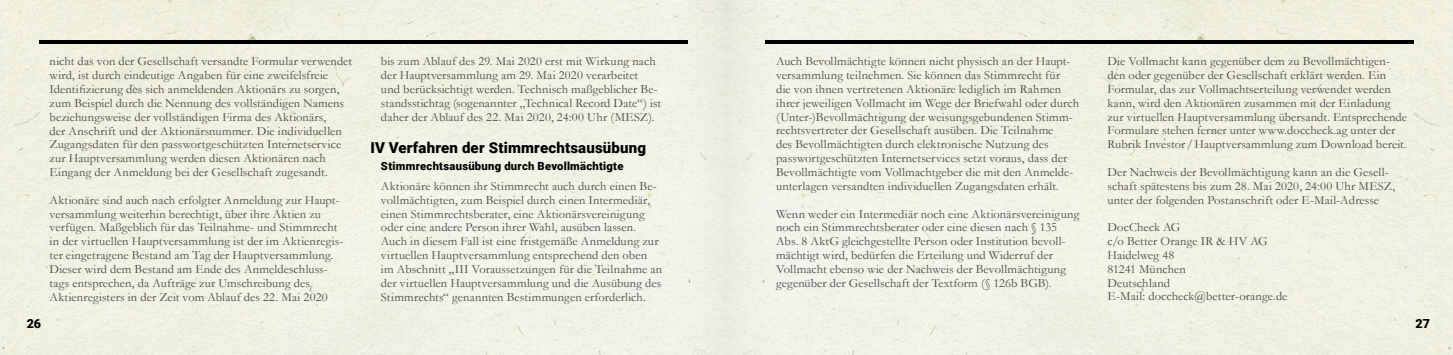
<style>
.page{position:relative;width:1453px;height:355px;background:#fff}
.page>*{position:absolute;margin:0;border:0;box-sizing:border-box;transform-origin:0 0}
.t1{font:900 15px "Roboto";letter-spacing:.015em;color:#000}
.t2{font:12.5px/13.8px "Garamond";letter-spacing:.01em;color:#494948}
.t3{font:900 12.5px "Roboto";color:#000}
.t4{font:900 11.25px "Roboto";letter-spacing:.025em;color:#000}
</style>
<div class="page">
<div style="left:0;top:0;width:1453px;height:354px;background:#f0f1e3"></div>
<hr style="left:39px;top:40px;width:648px;height:4px;background:#000">
<hr style="left:765px;top:40px;width:649px;height:3px;background:#000">
<p class="t2" style="left:50px;top:54px;width:304px">nicht das von der Gesellschaft versandte Formular verwendet wird, ist durch eindeutige Angaben für eine zweifelsfreie Identifizierung des sich anmeldenden Aktionärs zu sorgen, zum Beispiel durch die Nennung des vollständigen Namens beziehungsweise der vollständigen Firma des Aktionärs,<br>der Anschrift und der Aktionärsnummer. Die individuellen Zugangsdaten für den passwortgeschützten Internetservice zur Hauptversammlung werden diesen Aktionären nach Eingang der Anmeldung bei der Gesellschaft zugesandt.</p>
<p class="t2" style="left:50px;top:192px;width:295px">Aktionäre sind auch nach erfolgter Anmeldung zur Haupt&shy;versammlung weiterhin berechtigt, über ihre Aktien zu verfügen. Maßgeblich für das Teilnahme- und Stimmrecht in der virtuellen Hauptversammlung ist der im Aktienregis&shy;ter eingetragene Bestand am Tag der Hauptversammlung.<br>Dieser wird dem Bestand am Ende des Anmeldeschluss&shy;tags entsprechen, da Aufträge zur Umschreibung des Aktienregisters in der Zeit vom Ablauf des 22. Mai 2020</p>
<p class="t2" style="left:381px;top:54px;width:282px">bis zum Ablauf des 29. Mai 2020 erst mit Wirkung nach der Hauptversammlung am 29. Mai 2020 verarbeitet<br>und berücksichtigt werden. Technisch maßgeblicher Be&shy;standsstichtag (sogenannter „Technical Record Date“) ist daher der Ablauf des 22. Mai 2020, 24:00 Uhr (MESZ).</p>
<p class="t1" style="left:370px;top:137px;width:277px">IV Verfahren der Stimmrechtsausübung</p>
<p class="t4" style="left:381px;top:157px;width:244px">Stimmrechtsausübung durch Bevollmächtigte</p>
<p class="t2" style="left:381px;top:179px;width:283px">Aktionäre können ihr Stimmrecht auch durch einen Be&shy;vollmächtigten, zum Beispiel durch einen Intermediär, einen Stimmrechtsberater, eine Aktionärsvereinigung oder eine andere Person ihrer Wahl, ausüben lassen.<br>Auch in diesem Fall ist eine fristgemäße Anmeldung zur virtuellen Hauptversammlung entsprechend den oben im Abschnitt „III Voraussetzungen für die Teilnahme an der virtuellen Hauptversammlung und die Ausübung des Stimmrechts“ genannten Bestimmungen erforderlich.</p>
<p class="t2" style="left:776px;top:54px;width:304px">Auch Bevollmächtigte können nicht physisch an der Haupt&shy;versammlung teilnehmen. Sie können das Stimmrecht für<br>die von ihnen vertretenen Aktionäre lediglich im Rahmen ihrer jeweiligen Vollmacht im Wege der Briefwahl oder durch (Unter-)Bevollmächtigung der weisungsgebundenen Stimm&shy;rechtsvertreter der Gesellschaft ausüben. Die Teilnahme<br>des Bevollmächtigten durch elektronische Nutzung des passwortgeschützten Internetservices setzt voraus, dass der Bevollmächtigte vom Vollmachtgeber die mit den Anmelde&shy;unterlagen versandten individuellen Zugangsdaten erhält.</p>
<p class="t2" style="left:776px;top:206px;width:305px">Wenn weder ein Intermediär noch eine Aktionärsvereinigung noch ein Stimmrechtsberater oder eine diesen nach § 135<br>Abs. 8 AktG gleichgestellte Person oder Institution bevoll&shy;mächtigt wird, bedürfen die Erteilung und Widerruf der Vollmacht ebenso wie der Nachweis der Bevollmächtigung gegenüber der Gesellschaft der Textform (§ 126b BGB).</p>
<p class="t2" style="left:1107px;top:54px;width:301px">Die Vollmacht kann gegenüber dem zu Bevollmächtigen&shy;den oder gegenüber der Gesellschaft erklärt werden. Ein Formular, das zur Vollmachtserteilung verwendet werden kann, wird den Aktionären zusammen mit der Einladung zur virtuellen Hauptversammlung übersandt. Entsprechende Formulare stehen ferner unter www.doccheck.ag unter der Rubrik Investor /Hauptversammlung zum Download bereit.</p>
<p class="t2" style="left:1107px;top:165px;width:289px">Der Nachweis der Bevollmächtigung kann an die Gesell&shy;schaft spätestens bis zum 28. Mai 2020, 24:00 Uhr MESZ, unter der folgenden Postanschrift oder E-Mail-Adresse</p>
<p class="t2" style="left:1107px;top:220px;width:181px">DocCheck AG<br>c/o Better Orange IR &amp; HV AG<br>Haidelweg 48<br>81241 München<br>Deutschland<br>E-Mail: doccheck@better-orange.de</p>
<p class="t3" style="left:27px;top:315px;width:16px">26</p>
<p class="t3" style="left:1415px;top:315px;width:16px">27</p>
</div>
